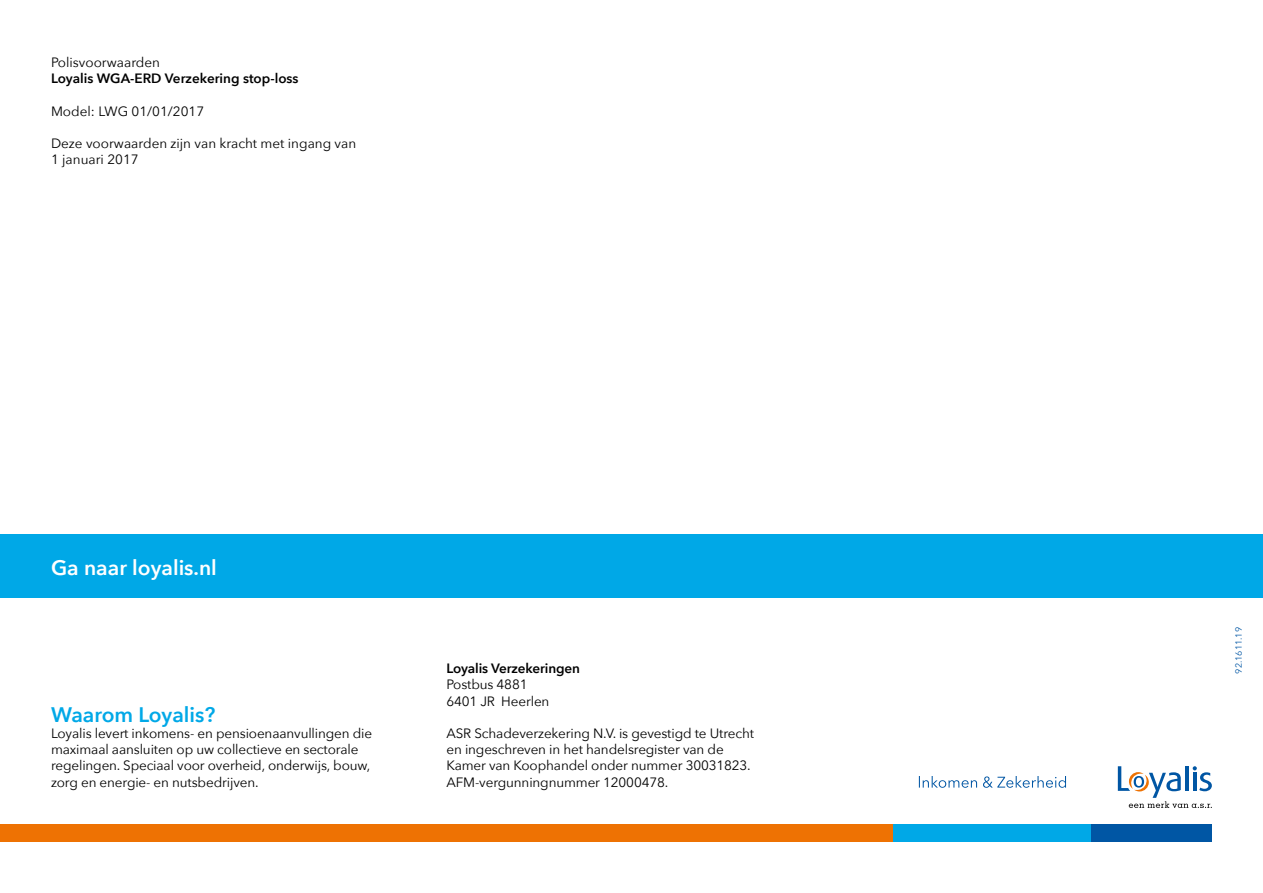
<style>
.page{position:relative;width:1263px;height:893px;background:#fff}
.page>*{position:absolute;margin:0;border:0;box-sizing:border-box;transform-origin:0 0}
.t1{font:600 21px "Avenir Next";color:#fff}
.t2{font:600 21px "Avenir Next";color:#00a8e7}
.t3{font:13.5px/16.2px "Avenir Next";letter-spacing:-.01em;color:#000}
.t4{font:600 13.5px "Avenir Next";color:#000}
.t5{font:9px "Avenir Next";color:#0056a4}
</style>
<div class="page">
<div style="left:0;top:825px;width:893px;height:17px;background:#ee7203"></div>
<div style="left:893px;top:825px;width:199px;height:17px;background:#00a8e7"></div>
<div style="left:1092px;top:825px;width:120px;height:17px;background:#0056a4"></div>
<svg style="left:1118px;top:766px;width:94px;height:42px"></svg>
<svg style="left:919px;top:776px;width:147px;height:12px"></svg>
<div style="left:0;top:534px;width:1263px;height:63px;background:#00a8e7"></div>
<p class="t3" style="left:51px;top:54px;width:111px">Polisvoorwaarden</p>
<p class="t4" style="left:51px;top:67px;width:249px">Loyalis WGA-ERD Verzekering stop-loss</p>
<p class="t3" style="left:51px;top:102px;width:155px">Model: LWG 01/01/2017</p>
<p class="t3" style="left:51px;top:135px;width:307px">Deze voorwaarden zijn van kracht met ingang van<br>1 januari 2017</p>
<h1 class="t1" style="left:51px;top:549px;width:167px">Ga naar loyalis.nl</h1>
<h1 class="t2" style="left:51px;top:696px;width:166px">Waarom Loyalis?</h1>
<p class="t3" style="left:51px;top:725px;width:323px">Loyalis levert inkomens- en pensioenaanvullingen die maximaal aansluiten op uw collectieve en sectorale regelingen. Speciaal voor overheid, onderwijs, bouw, zorg en energie- en nutsbedrijven.</p>
<p class="t4" style="left:446px;top:657px;width:135px">Loyalis Verzekeringen</p>
<p class="t3" style="left:446px;top:676px;width:104px">Postbus 4881<br>6401 JR Heerlen</p>
<p class="t3" style="left:446px;top:725px;width:309px">ASR Schadeverzekering N.V. is gevestigd te Utrecht en ingeschreven in het handelsregister van de Kamer van Koophandel onder nummer 30031823.<br>AFM‑vergunningnummer 12000478.</p>
<p class="t5" style="left:1231px;top:674px;width:48px;rotate:-90deg">92.1611.19</p>
</div>
